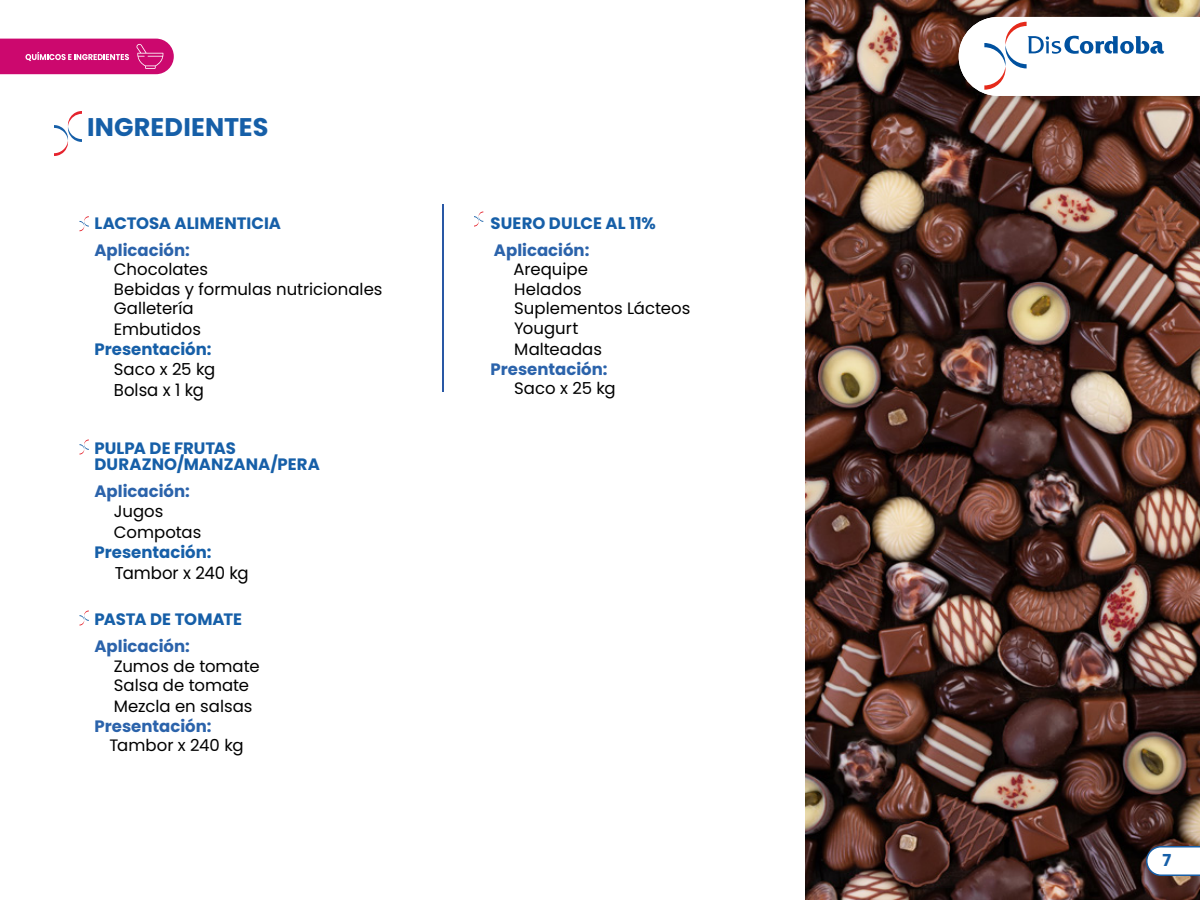
<style>
.page{position:relative;width:1200px;height:900px;background:#fff}
.page>*{position:absolute;margin:0;border:0;box-sizing:border-box;transform-origin:0 0}
.t1{font:700 25.5px "Poppins";letter-spacing:.005em;color:#165fa8}
.t2{font:17.1px "Poppins";color:#000;scale:.96 1}
.t3{font:16.5px/19.5px "Poppins";color:#000}
.t4{font:700 16.5px/16.5px "Poppins";color:#165fa8}
.t5{font:700 16.5px "Poppins";color:#2b63ab}
</style>
<div class="page">
<img style="left:806px;top:0;width:394px;height:900px">
<svg style="left:80px;top:216px;width:9px;height:15px"></svg>
<svg style="left:80px;top:439px;width:9px;height:16px"></svg>
<svg style="left:80px;top:610px;width:9px;height:16px"></svg>
<svg style="left:474px;top:211px;width:9px;height:16px"></svg>
<hr style="left:442px;top:204px;width:1px;height:188px;background:#2958a5">
<svg style="left:54px;top:111px;width:28px;height:45px"></svg>
<svg style="left:959px;top:17px;width:241px;height:79px"></svg>
<svg style="left:1146px;top:846px;width:54px;height:30px"></svg>
<svg style="left:0;top:39px;width:174px;height:35px;background:#d01f7b"></svg>
<h1 class="t1" style="left:87px;top:112px;width:183px">INGREDIENTES</h1>
<p class="t4" style="left:94px;top:215px;width:188px">LACTOSA ALIMENTICIA</p>
<p class="t5" style="left:94px;top:240px;width:97px">Aplicación:</p>
<p class="t3" style="left:114px;top:260px;width:270px">Chocolates<br>Bebidas y formulas nutricionales<br>Galletería</p>
<p class="t3" style="left:114px;top:320px;width:89px">Embutidos</p>
<p class="t4" style="left:94px;top:341px;width:119px">Presentación:</p>
<p class="t3" style="left:114px;top:359px;width:103px">Saco x 25 kg</p>
<p class="t2" style="left:114px;top:380px;width:95px">Bolsa x 1 kg</p>
<p class="t4" style="left:94px;top:440px;width:227px">PULPA DE FRUTAS<br>DURAZNO/MANZANA/PERA</p>
<p class="t5" style="left:94px;top:482px;width:97px">Aplicación:</p>
<p class="t3" style="left:114px;top:501px;width:89px;line-height:21px">Jugos<br>Compotas</p>
<p class="t4" style="left:94px;top:544px;width:119px">Presentación:</p>
<p class="t2" style="left:115px;top:563px;width:141px">Tambor x 240 kg</p>
<p class="t4" style="left:94px;top:611px;width:149px">PASTA DE TOMATE</p>
<p class="t5" style="left:94px;top:637px;width:97px">Aplicación:</p>
<p class="t3" style="left:114px;top:656px;width:147px">Zumos de tomate<br>Salsa de tomate</p>
<p class="t3" style="left:114px;top:697px;width:140px">Mezcla en salsas</p>
<p class="t5" style="left:94px;top:716px;width:119px">Presentación:</p>
<p class="t3" style="left:109px;top:736px;width:136px">Tambor x 240 kg</p>
<p class="t4" style="left:490px;top:215px;width:167px">SUERO DULCE AL 11%</p>
<p class="t5" style="left:494px;top:241px;width:97px">Aplicación:</p>
<p class="t3" style="left:514px;top:260px;width:178px">Arequipe<br>Helados<br>Suplementos Lácteos<br>Yougurt</p>
<p class="t3" style="left:514px;top:340px;width:89px">Malteadas</p>
<p class="t5" style="left:491px;top:359px;width:119px">Presentación:</p>
<p class="t3" style="left:514px;top:379px;width:103px">Saco x 25 kg</p>
<p class="t4" style="left:1163px;top:852px;width:10px">7</p>
</div>
